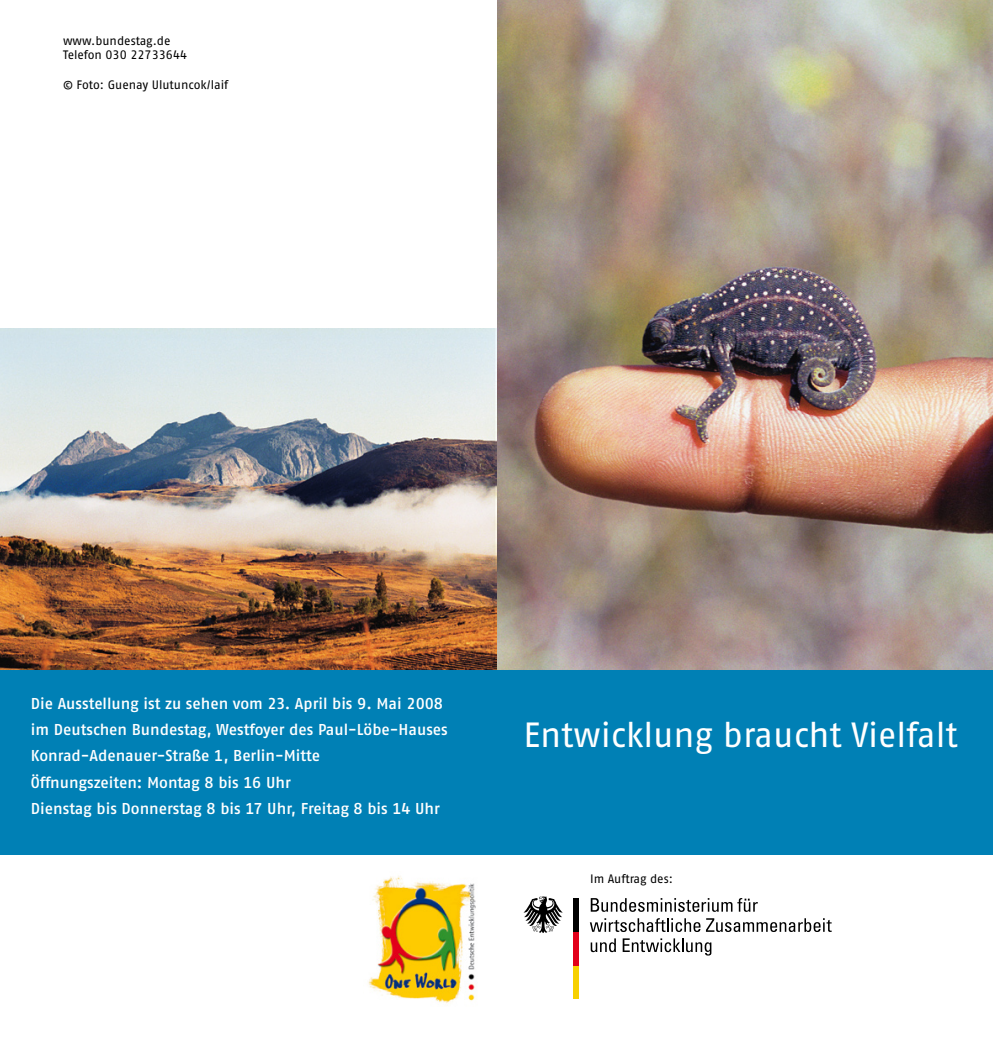
<style>
.page{position:relative;width:993px;height:1042px;background:#fff}
.page>*{position:absolute;margin:0;border:0;box-sizing:border-box;transform-origin:0 0}
.t1{font:35px "Fago No Regular Tf";letter-spacing:-.005em;color:#fff}
.t2{font:15.75px/26.2px "Fago No Med Tf";letter-spacing:-.005em;color:#fff}
.t3{font:12.25px "Fago No";color:#000}
.t4{font:12.25px "Fago No Regular Tf";color:#000}
</style>
<div class="page">
<div style="left:0;top:669px;width:992px;height:185px;background:#0080b5"></div>
<img style="left:497px;top:0;width:495px;height:670px">
<img style="left:0;top:328px;width:496px;height:342px">
<img style="left:368px;top:876px;width:108px;height:130px">
<svg style="left:590px;top:938px;width:25px;height:14px"></svg>
<svg style="left:622px;top:938px;width:89px;height:17px"></svg>
<svg style="left:589px;top:918px;width:242px;height:14px"></svg>
<svg style="left:590px;top:898px;width:167px;height:14px"></svg>
<div style="left:572px;top:965px;width:6px;height:34px;background:#f7d100"></div>
<div style="left:572px;top:931px;width:6px;height:34px;background:#e2001a"></div>
<div style="left:572px;top:898px;width:6px;height:34px;background:#000"></div>
<svg style="left:523px;top:896px;width:39px;height:37px"></svg>
<p class="t3" style="left:63px;top:33px;width:109px">www.bundestag.de</p>
<p class="t4" style="left:63px;top:48px;width:126px">Telefon 030 22733644</p>
<p class="t3" style="left:63px;top:77px;width:167px">© Foto: Guenay Ulutuncok/laif</p>
<p class="t2" style="left:31px;top:690px;width:418px">Die Ausstellung ist zu sehen vom 23. April bis 9. Mai 2008 im Deutschen Bundestag, Westfoyer des Paul-Löbe-Hauses Konrad-Adenauer-Straße 1, Berlin-Mitte<br>Öffnungszeiten: Montag 8 bis 16 Uhr<br>Dienstag bis Donnerstag 8 bis 17 Uhr, Freitag 8 bis 14 Uhr</p>
<h1 class="t1" style="left:523px;top:715px;width:435px">Entwicklung braucht Vielfalt</h1>
<p class="t3" style="left:590px;top:871px;width:84px">Im Auftrag des:</p>
</div>
